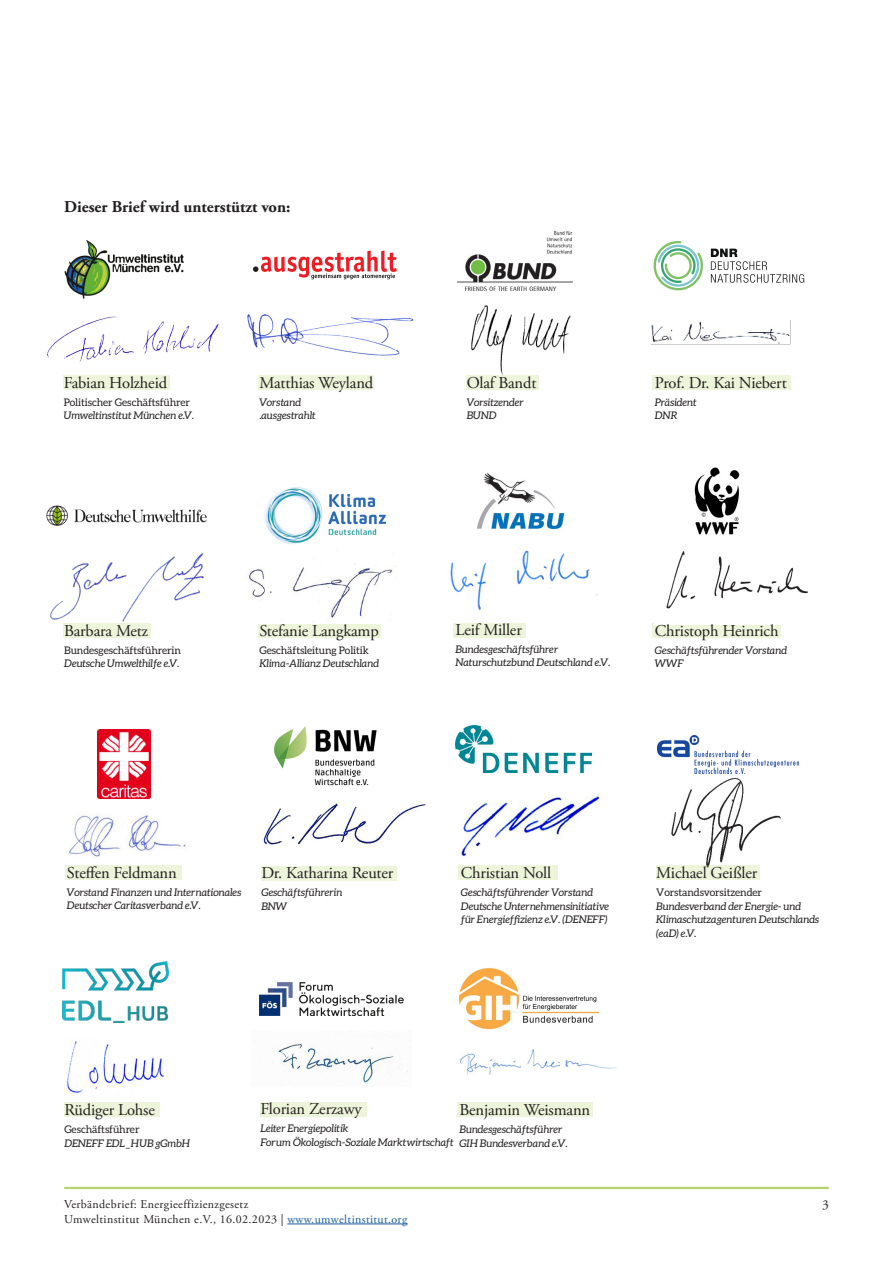
<style>
.page{position:relative;width:893px;height:1263px;background:#fff}
.page>*{position:absolute;margin:0;border:0;box-sizing:border-box;transform-origin:0 0}
.Fließtext{font:16.5px "Adobe Garamond Pro";letter-spacing:-.01em;color:#231f20}
.Fließtext-2{font:700 16.5px "Adobe Garamond Pro";color:#231f20}
.t1{font:13.5px "Adobe Garamond Pro";color:#231f20}
.t2{font:12px/15px "Adobe Garamond Pro";letter-spacing:.03em;color:#231f20}
.Fließtext-3{font:italic 10.5px/13.5px "Aleo";letter-spacing:-.01em;color:#231f20}
.Fließtext-4{font:10.5px "Aleo";letter-spacing:-.01em;color:#231f20}
.s1{color:#175d9e}
</style>
<div class="page">
<hr style="left:64px;top:1187px;width:765px;height:2px;background:#b4d56c">
<hr style="left:287px;top:1223px;width:120px;height:1px;background:#175d9e">
<img style="left:471px;top:305px;width:100px;height:73px">
<div style="left:64px;top:375px;width:106px;height:15px;background:#ecf4da"></div>
<div style="left:64px;top:622px;width:87px;height:15px;background:#ecf4da"></div>
<div style="left:259px;top:375px;width:115px;height:15px;background:#ecf4da"></div>
<div style="left:259px;top:624px;width:122px;height:13px;background:#ecf4da"></div>
<div style="left:466px;top:375px;width:72px;height:15px;background:#ecf4da"></div>
<div style="left:453px;top:622px;width:73px;height:15px;background:#ecf4da"></div>
<div style="left:260px;top:1102px;width:107px;height:15px;background:#ecf4da"></div>
<div style="left:652px;top:375px;width:138px;height:15px;background:#ecf4da"></div>
<div style="left:652px;top:622px;width:128px;height:15px;background:#ecf4da"></div>
<div style="left:457px;top:1102px;width:135px;height:15px;background:#ecf4da"></div>
<img style="left:458px;top:232px;width:115px;height:59px">
<img style="left:64px;top:240px;width:120px;height:59px">
<img style="left:46px;top:506px;width:161px;height:19px">
<svg style="left:253px;top:250px;width:144px;height:29px"></svg>
<img style="left:264px;top:487px;width:123px;height:57px">
<img style="left:477px;top:472px;width:88px;height:58px">
<img style="left:259px;top:982px;width:144px;height:33px">
<img style="left:273px;top:1044px;width:135px;height:40px">
<img style="left:694px;top:467px;width:46px;height:68px">
<img style="left:458px;top:968px;width:141px;height:62px">
<img style="left:460px;top:1049px;width:157px;height:26px">
<img style="left:47px;top:316px;width:172px;height:47px">
<img style="left:50px;top:553px;width:154px;height:73px">
<img style="left:249px;top:563px;width:147px;height:59px">
<img style="left:450px;top:550px;width:148px;height:61px">
<img style="left:655px;top:551px;width:153px;height:74px">
<img style="left:247px;top:315px;width:167px;height:41px">
<img style="left:671px;top:777px;width:110px;height:88px">
<img style="left:458px;top:793px;width:142px;height:65px">
<div style="left:657px;top:865px;width:103px;height:15px;background:#ecf4da"></div>
<div style="left:261px;top:866px;width:136px;height:15px;background:#ecf4da"></div>
<div style="left:458px;top:865px;width:99px;height:15px;background:#ecf4da"></div>
<img style="left:657px;top:735px;width:142px;height:38px">
<img style="left:274px;top:726px;width:103px;height:60px">
<img style="left:455px;top:726px;width:136px;height:47px">
<img style="left:263px;top:803px;width:163px;height:43px">
<img style="left:68px;top:814px;width:119px;height:44px">
<div style="left:65px;top:865px;width:117px;height:15px;background:#ecf4da"></div>
<img style="left:97px;top:729px;width:53px;height:70px">
<svg style="left:654px;top:241px;width:49px;height:49px"></svg>
<svg style="left:711px;top:249px;width:93px;height:34px"></svg>
<img style="left:652px;top:321px;width:139px;height:24px">
<div style="left:65px;top:1102px;width:95px;height:15px;background:#ecf4da"></div>
<img style="left:63px;top:961px;width:105px;height:61px">
<img style="left:64px;top:1040px;width:100px;height:54px">
<p class="Fließtext-2" style="left:64px;top:197px;width:228px">Dieser Brief wird unterstützt von:</p>
<p class="Fließtext" style="left:64px;top:373px;width:105px">Fabian Holzheid</p>
<p class="Fließtext-4" style="left:64px;top:396px;width:128px">Politischer Geschäftsführer</p>
<p class="Fließtext-3" style="left:64px;top:409px;width:132px">Umweltinstitut München e.V.</p>
<p class="Fließtext" style="left:259px;top:373px;width:115px">Matthias Weyland</p>
<p class="Fließtext-3" style="left:259px;top:395px;width:43px">Vorstand</p>
<p class="Fließtext-3" style="left:259px;top:409px;width:58px">.ausgestrahlt</p>
<p class="Fließtext" style="left:467px;top:373px;width:71px">Olaf Bandt</p>
<p class="Fließtext-3" style="left:467px;top:395px;width:59px">Vorsitzender</p>
<p class="Fließtext-3" style="left:467px;top:409px;width:31px">BUND</p>
<p class="Fließtext" style="left:655px;top:373px;width:133px">Prof. Dr. Kai Niebert</p>
<p class="Fließtext-3" style="left:655px;top:395px;width:43px">Präsident<br>DNR</p>
<p class="Fließtext" style="left:64px;top:620px;width:85px">Barbara Metz</p>
<p class="Fließtext-4" style="left:64px;top:644px;width:118px">Bundesgeschäftsführerin</p>
<p class="Fließtext-3" style="left:64px;top:656px;width:117px">Deutsche Umwelthilfe e.V.</p>
<p class="Fließtext" style="left:259px;top:620px;width:121px">Stefanie Langkamp</p>
<p class="Fließtext-4" style="left:259px;top:644px;width:111px">Geschäftsleitung Politik</p>
<p class="Fließtext-3" style="left:259px;top:656px;width:121px">Klima-Allianz Deutschland</p>
<p class="Fließtext" style="left:455px;top:619px;width:68px">Leif Miller</p>
<p class="Fließtext-3" style="left:455px;top:642px;width:104px">Bundesgeschäftsführer</p>
<p class="Fließtext-3" style="left:455px;top:655px;width:157px">Naturschutzbund Deutschland e.V.</p>
<p class="Fließtext" style="left:655px;top:620px;width:125px">Christoph Heinrich</p>
<p class="Fließtext-3" style="left:655px;top:643px;width:134px">Geschäftsführender Vorstand<br>WWF</p>
<p class="Fließtext" style="left:67px;top:863px;width:111px">Steffen Feldmann</p>
<p class="Fließtext-3" style="left:67px;top:885px;width:176px">Vorstand Finanzen und Internationales</p>
<p class="Fließtext-3" style="left:67px;top:899px;width:135px">Deutscher Caritasverband e.V.</p>
<p class="Fließtext" style="left:261px;top:863px;width:133px">Dr. Katharina Reuter</p>
<p class="Fließtext-3" style="left:261px;top:886px;width:83px">Geschäftsführerin</p>
<p class="Fließtext-3" style="left:261px;top:899px;width:27px">BNW</p>
<p class="Fließtext" style="left:461px;top:863px;width:92px">Christian Noll</p>
<p class="Fließtext-3" style="left:461px;top:886px;width:134px">Geschäftsführender Vorstand</p>
<p class="Fließtext-3" style="left:461px;top:899px;width:150px">Deutsche Unternehmensinitiative für Energieffizienz e.V. (DENEFF)</p>
<p class="Fließtext" style="left:656px;top:863px;width:102px">Michael Geißler</p>
<p class="Fließtext-4" style="left:656px;top:886px;width:107px">Vorstandsvorsitzender</p>
<p class="Fließtext-3" style="left:656px;top:899px;width:146px">Bundesverband der Energie- und</p>
<p class="Fließtext-3" style="left:656px;top:913px;width:165px">Klimaschutzagenturen Deutschlands (eaD) e.V.</p>
<p class="Fließtext" style="left:64px;top:1100px;width:92px">Rüdiger Lohse</p>
<p class="Fließtext-4" style="left:64px;top:1123px;width:77px">Geschäftsführer</p>
<p class="Fließtext-3" style="left:64px;top:1136px;width:127px">DENEFF EDL_HUB gGmbH</p>
<p class="Fließtext" style="left:260px;top:1099px;width:103px">Florian Zerzawy</p>
<p class="Fließtext-3" style="left:260px;top:1121px;width:89px">Leiter Energiepolitik</p>
<p class="Fließtext-3" style="left:260px;top:1135px;width:195px">Forum Ökologisch-Soziale Marktwirtschaft</p>
<p class="Fließtext" style="left:459px;top:1100px;width:132px">Benjamin Weismann</p>
<p class="Fließtext-3" style="left:459px;top:1123px;width:110px">Bundesgeschäftsführer<br>GIH Bundesverband e.V.</p>
<p class="t2" style="left:64px;top:1197px;width:345px">Verbändebrief: Energieeffizienzgesetz<br>Umweltinstitut München e.V., 16.02.2023 | <span class="s1">www.umweltinstitut.org</span></p>
<p class="t1" style="left:822px;top:1196px;width:8px">3</p>
</div>
